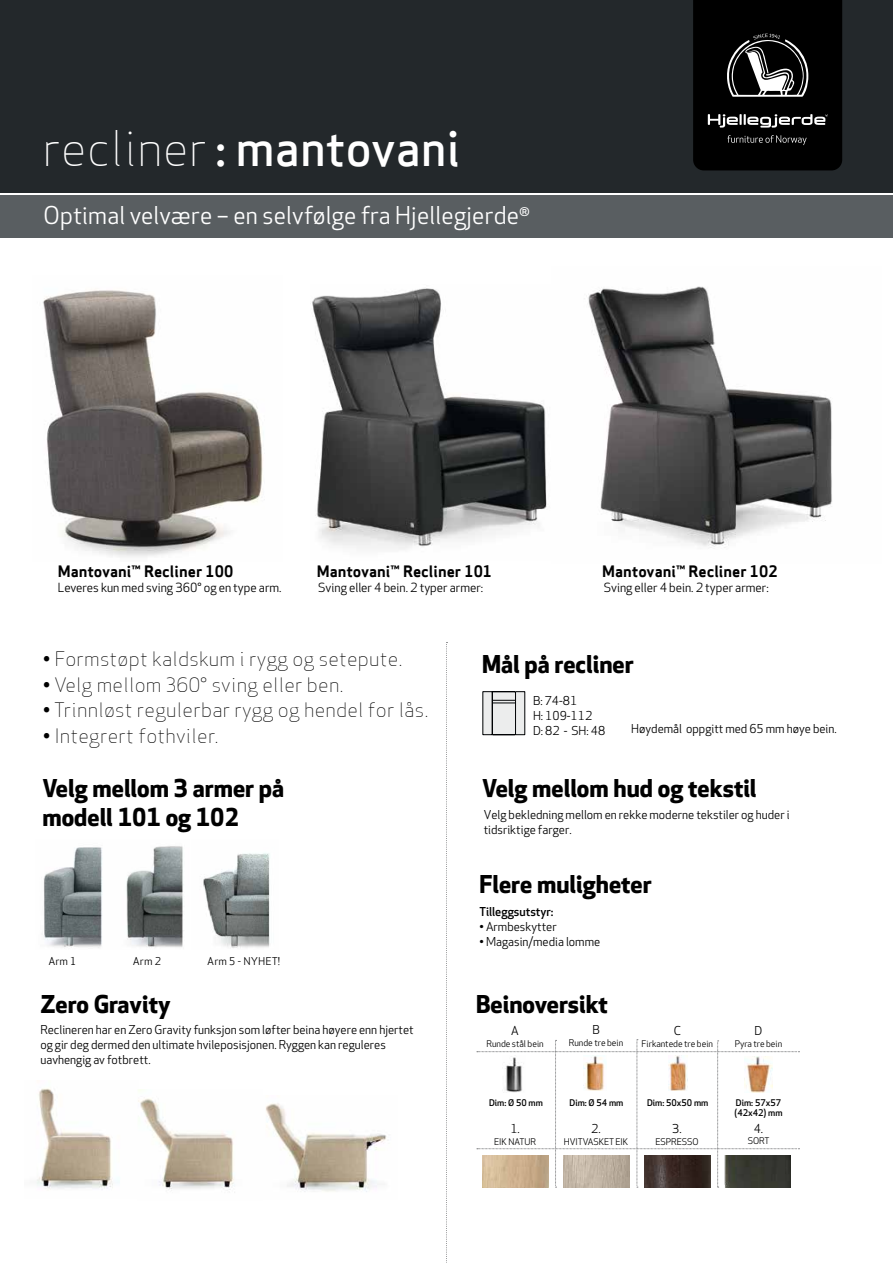
<style>
.page{position:relative;width:893px;height:1263px;background:#fff}
.page>*{position:absolute;margin:0;border:0;box-sizing:border-box;transform-origin:0 0}
.t1{font:48px "Apex Sans Medium T";color:#fff}
.t2{font:24px/28.8px "Apex New PS Bold Tabular";color:#000}
.t3{font:24px "Apex New PS Book Tabular";letter-spacing:.01em;color:#fff}
.t4{font:19.5px "Apex Sans Light ST";letter-spacing:.01em;color:#000}
.t5{font:15.45px "Apex Sans Bold T";color:#000}
.t6{font:12.3px "Apex New PS Book Tabular";color:#000}
.t7{font:12px/15px "Apex New PS Book Tabular";color:#000}
.t8{font:12px "Apex New PS Medium Tabular";color:#000}
.t9{font:10.5px "Apex Sans Book ST";color:#000}
.t10{font:9px "Apex New PS Book Tabular";color:#000}
.t11{font:9px/9.1px "Apex New PS Medium Tabular";color:#000}
.s1{font-family:"Apex Sans Light T"}
.s2{font-family:"Apex Sans Book T"}
</style>
<div class="page">
<img style="left:36px;top:1088px;width:103px;height:101px">
<img style="left:138px;top:1090px;width:97px;height:103px">
<img style="left:266px;top:1103px;width:121px;height:89px">
<svg style="left:446px;top:642px;width:1px;height:621px"></svg>
<div style="left:0;top:0;width:893px;height:192px;background:#23282b"></div>
<div style="left:0;top:195px;width:893px;height:43px;background:#595e61"></div>
<svg style="left:693px;top:0;width:149px;height:170px"></svg>
<svg style="left:492px;top:691px;width:23px;height:44px"></svg>
<div style="left:515px;top:692px;width:10px;height:43px;background:#eceded"></div>
<div style="left:515px;top:691px;width:10px;height:44px;border:1px solid #000204"></div>
<div style="left:483px;top:692px;width:9px;height:43px;background:#eceded"></div>
<svg style="left:477px;top:1039px;width:322px;height:149px"></svg>
<img style="left:563px;top:1155px;width:66px;height:32px">
<img style="left:482px;top:1155px;width:66px;height:32px">
<img style="left:645px;top:1155px;width:66px;height:32px">
<img style="left:43px;top:290px;width:220px;height:267px">
<img style="left:312px;top:288px;width:235px;height:262px">
<img style="left:588px;top:286px;width:244px;height:262px">
<img style="left:43px;top:846px;width:227px;height:102px">
<h1 class="t1" style="left:43px;top:117px;width:419px"><span class="s1">recliner</span> : mantovani</h1>
<h2 class="t3" style="left:43px;top:202px;width:488px">Optimal velvære – en selvfølge fra Hjellegjerde<sup>®</sup></h2>
<p class="t5" style="left:58px;top:561px;width:177px">Mantovani™ Recliner 100</p>
<p class="t5" style="left:317px;top:561px;width:177px">Mantovani™ Recliner 101</p>
<p class="t5" style="left:602px;top:561px;width:177px">Mantovani™ Recliner 102</p>
<p class="t6" style="left:58px;top:581px;width:225px">Leveres kun med sving 360° og en type arm.</p>
<p class="t6" style="left:318px;top:581px;width:166px">Sving eller 4 bein. 2 typer armer:</p>
<p class="t6" style="left:604px;top:581px;width:166px">Sving eller 4 bein. 2 typer armer:</p>
<h3 class="t4" style="left:43px;top:647px;width:361px">• Formstøpt kaldskum i rygg og setepute.</h3>
<h3 class="t4" style="left:43px;top:672px;width:303px">• Velg mellom <span class="s1">360°</span> sving eller ben.</h3>
<h3 class="t4" style="left:43px;top:698px;width:387px">• Trinnløst regulerbar rygg og hendel for lås.</h3>
<h3 class="t4" style="left:43px;top:723px;width:177px">• Integrert fothviler.</h3>
<h2 class="t2" style="left:43px;top:774px;width:243px">Velg mellom 3 armer på modell 101 og 102</h2>
<p class="t9" style="left:48px;top:954px;width:30px">Arm <span class="s2">1</span></p>
<p class="t9" style="left:133px;top:954px;width:30px">Arm <span class="s2">2</span></p>
<p class="t9" style="left:207px;top:954px;width:74px">Arm <span class="s2">5</span> - NYHET!</p>
<h2 class="t2" style="left:40px;top:990px;width:132px">Zero Gravity</h2>
<p class="t7" style="left:40px;top:1023px;width:375px">Reclineren har en Zero Gravity funksjon som løfter beina høyere enn hjertet og gir deg dermed den ultimate hvileposisjonen. Ryggen kan reguleres uavhengig av fotbrett.</p>
<h2 class="t2" style="left:482px;top:650px;width:153px">Mål på recliner</h2>
<p class="t7" style="left:533px;top:693px;width:74px">B: 74-81<br>H: 109-112<br>D: 82 - SH: 48</p>
<p class="t7" style="left:631px;top:721px;width:207px">Høydemål oppgitt med 65 mm høye bein.</p>
<h2 class="t2" style="left:482px;top:774px;width:276px">Velg mellom hud og tekstil</h2>
<p class="t7" style="left:484px;top:807px;width:307px">Velg bekledning mellom en rekke moderne tekstiler og huder i tidsriktige farger.</p>
<h2 class="t2" style="left:480px;top:870px;width:174px">Flere muligheter</h2>
<p class="t8" style="left:480px;top:904px;width:75px">Tilleggsutstyr:</p>
<p class="t7" style="left:480px;top:919px;width:79px">• Armbeskytter</p>
<p class="t7" style="left:480px;top:934px;width:122px">• Magasin/media lomme</p>
<h2 class="t2" style="left:476px;top:990px;width:133px">Beinoversikt</h2>
<p class="t7" style="left:511px;top:1024px;width:9px">A</p>
<p class="t10" style="left:486px;top:1039px;width:59px">Runde stål bein</p>
<p class="t7" style="left:592px;top:1023px;width:9px">B</p>
<p class="t10" style="left:569px;top:1038px;width:56px">Runde tre bein</p>
<p class="t7" style="left:674px;top:1024px;width:9px">C</p>
<p class="t10" style="left:642px;top:1039px;width:73px">Firkantede tre bein</p>
<p class="t7" style="left:754px;top:1024px;width:9px">D</p>
<p class="t10" style="left:735px;top:1039px;width:49px">Pyra tre bein</p>
<p class="t11" style="left:489px;top:1099px;width:55px">Dim: Ø 50 mm</p>
<p class="t11" style="left:569px;top:1099px;width:55px">Dim: Ø 54 mm</p>
<p class="t11" style="left:647px;top:1099px;width:63px">Dim: 50x50 mm</p>
<p class="t11" style="left:735px;top:1099px;width:50px">Dim: 57x57 (42x42) mm</p>
<p class="t7" style="left:510px;top:1121px;width:11px">1.</p>
<p class="t10" style="left:494px;top:1136px;width:43px">EIK NATUR</p>
<p class="t7" style="left:591px;top:1121px;width:11px">2.</p>
<p class="t10" style="left:564px;top:1136px;width:66px">HVITVASKET EIK</p>
<p class="t7" style="left:672px;top:1121px;width:11px">3.</p>
<p class="t10" style="left:655px;top:1136px;width:45px">ESPRESSO</p>
<p class="t7" style="left:754px;top:1121px;width:11px">4.</p>
<p class="t10" style="left:748px;top:1135px;width:23px">SORT</p>
</div>
